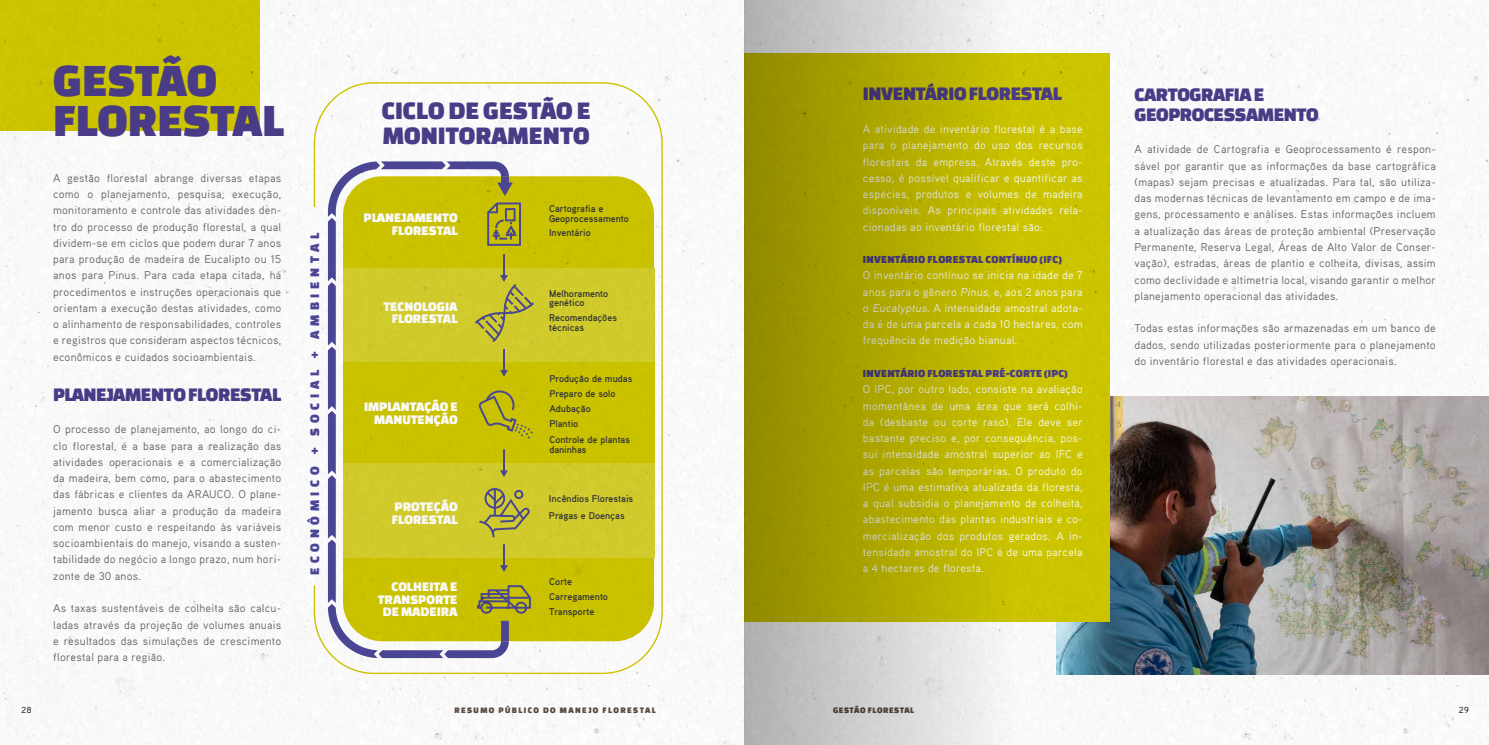
<style>
.page{position:relative;width:1489px;height:745px;background:#fff}
.page>*{position:absolute;margin:0;border:0;box-sizing:border-box;transform-origin:0 0}
.t1{font:48px/40.9px "Changa One";color:#4c3d8a}
.t2{font:26.25px/25.1px "Changa One";color:#4c3d8a}
.t3{font:20px/19.9px "Changa One";letter-spacing:-.02em;color:#4c3d8a}
.t4{font:13.75px/12.5px "Changa One";color:#fff;text-align:right}
.t5{font:13.75px "Changa One";letter-spacing:.34em;color:#4c4898}
.t6{font:11.25px/16.2px "Aaux Pro OT";letter-spacing:.02em;color:#666;text-align:justify}
.t7{font:11.25px/16.2px "Aaux Pro OT";letter-spacing:.02em;color:#fff;text-align:justify}
.t8{font:11.25px "Changa One";letter-spacing:.02em;color:#4c3d8a}
.t9{font:700 9.75px/14.9px "Aaux Pro OT";color:#383838}
.t10{font:8.75px "Changa One";letter-spacing:.16em;color:#5b4d43}
.t11{font:8.75px "Changa One";letter-spacing:.06em;color:#5b4d43}
.t12{font:8.75px "Aaux Pro OT";color:#000}
.s1{font-style:italic}
</style>
<div class="page">
<img style="left:0;top:0;width:1488px;height:744px">
<svg style="left:744px;top:0;width:325px;height:744px;background:#bab533"></svg>
<h1 class="t1" style="left:53px;top:58px;width:232px">GESTÃO<br>FLORESTAL</h1>
<p class="t6" style="left:53px;top:169px;width:229px">A gestão florestal abrange diversas etapas como o planejamento, pesquisa, execução, monitoramento e controle das atividades den&shy;tro do processo de produção florestal, a qual dividem-se em ciclos que podem durar 7 anos para produção de madeira de Eucalipto ou 15 anos para Pinus. Para cada etapa citada, há procedimentos e instruções operacionais que orientam a execução destas atividades, como o alinhamento de responsabilidades, controles e registros que consideram aspectos técnicos, econômicos e cuidados socioambientais.</p>
<h3 class="t3" style="left:53px;top:383px;width:229px">PLANEJAMENTO FLORESTAL</h3>
<p class="t6" style="left:53px;top:420px;width:229px">O processo de planejamento, ao longo do ci&shy;clo florestal, é a base para a realização das atividades operacionais e a comercialização da madeira, bem como, para o abastecimento das fábricas e clientes da ARAUCO. O plane&shy;jamento busca aliar a produção da madeira com menor custo e respeitando às variáveis socioambientais do manejo, visando a susten&shy;tabilidade do negócio a longo prazo, num hori&shy;zonte de 30 anos.</p>
<p class="t6" style="left:53px;top:599px;width:229px">As taxas sustentáveis de colheita são calcu&shy;ladas através da projeção de volumes anuais e resultados das simulações de crescimento florestal para a região.</p>
<p class="t5" style="left:307px;top:574px;width:343px;rotate:-90deg">ECONÔMICO + SOCIAL + AMBIENTAL</p>
<h2 class="t2" style="left:382px;top:97px;width:210px">CICLO DE GESTÃO E<br>MONITORAMENTO</h2>
<p class="t4" style="left:363px;top:211px;width:96px">PLANEJAMENTO<br>FLORESTAL</p>
<p class="t4" style="left:383px;top:299px;width:76px">TECNOLOGIA<br>FLORESTAL</p>
<p class="t4" style="left:364px;top:400px;width:95px">IMPLANTAÇÃO E<br>MANUTENÇÃO</p>
<p class="t9" style="left:549px;top:204px;width:81px;line-height:9.4px">Cartografia e<br>Geoprocessamento</p>
<p class="t9" style="left:549px;top:225px;width:43px">Inventário</p>
<p class="t9" style="left:549px;top:288px;width:60px;line-height:9.4px">Melhoramento genético</p>
<p class="t9" style="left:549px;top:312px;width:69px;line-height:9.4px">Recomendações técnicas</p>
<p class="t9" style="left:549px;top:370px;width:85px">Produção de mudas<br>Preparo de solo<br>Adubação<br>Plantio</p>
<p class="t9" style="left:549px;top:435px;width:82px;line-height:9.4px">Controle de plantas daninhas</p>
<p class="t4" style="left:392px;top:500px;width:67px;text-align:left">PROTEÇÃO<br>FLORESTAL</p>
<p class="t9" style="left:549px;top:490px;width:86px;line-height:16.9px">Incêndios Florestais<br>Pragas e Doenças</p>
<p class="t4" style="left:378px;top:579px;width:81px">COLHEITA E<br>TRANSPORTE<br>DE MADEIRA</p>
<p class="t9" style="left:549px;top:573px;width:60px">Corte<br>Carregamento<br>Transporte</p>
<h3 class="t3" style="left:862px;top:83px;width:200px">INVENTÁRIO FLORESTAL</h3>
<p class="t7" style="left:862px;top:120px;width:221px">A atividade de inventário florestal é a base para o planejamento do uso dos recursos florestais da empresa. Através deste pro&shy;cesso, é possível qualificar e quantificar as espécies, produtos e volumes de madeira disponíveis. As principais atividades rela&shy;cionadas ao inventário florestal são:</p>
<p class="t8" style="left:862px;top:253px;width:200px">INVENTÁRIO FLORESTAL CONTÍNUO (IFC)</p>
<p class="t7" style="left:862px;top:267px;width:221px">O inventário contínuo se inicia na idade de 7 anos para o gênero <span class="s1">Pinus</span>, e, aos 2 anos para o <span class="s1">Eucalyptus</span>. A intensidade amostral adota&shy;da é de uma parcela a cada 10 hectares, com frequência de medição bianual.</p>
<p class="t8" style="left:862px;top:367px;width:206px">INVENTÁRIO FLORESTAL PRÉ-CORTE (IPC)</p>
<p class="t7" style="left:862px;top:380px;width:221px">O IPC, por outro lado, consiste na avaliação momentânea de uma área que será colhi&shy;da (desbaste ou corte raso). Ele deve ser bastante preciso e, por consequência, pos&shy;sui intensidade amostral superior ao IFC e as parcelas são temporárias. O produto do IPC é uma estimativa atualizada da floresta, a qual subsidia o planejamento de colheita, abastecimento das plantas industriais e co&shy;mercialização dos produtos gerados. A in&shy;tensidade amostral do IPC é de uma parcela a 4 hectares de floresta.</p>
<h3 class="t3" style="left:1134px;top:84px;width:186px">CARTOGRAFIA E<br>GEOPROCESSAMENTO</h3>
<p class="t6" style="left:1134px;top:141px;width:303px">A atividade de Cartografia e Geoprocessamento é respon&shy;sável por garantir que as informações da base cartográfica (mapas) sejam precisas e atualizadas. Para tal, são utiliza&shy;das modernas técnicas de levantamento em campo e de ima&shy;gens, processamento e análises. Estas informações incluem a atualização das áreas de proteção ambiental (Preservação Permanente, Reserva Legal, Áreas de Alto Valor de Conser&shy;vação), estradas, áreas de plantio e colheita, divisas, assim como declividade e altimetria local, visando garantir o melhor planejamento operacional das atividades.</p>
<p class="t6" style="left:1134px;top:320px;width:303px">Todas estas informações são armazenadas em um banco de dados, sendo utilizadas posteriormente para o planejamento do inventário florestal e das atividades operacionais.</p>
<p class="t12" style="left:22px;top:703px;width:11px">28</p>
<p class="t10" style="left:454px;top:705px;width:203px">RESUMO PÚBLICO DO MANEJO FLORESTAL</p>
<p class="t11" style="left:833px;top:705px;width:83px">GESTÃO FLORESTAL</p>
<p class="t12" style="left:1458px;top:703px;width:11px">29</p>
</div>
